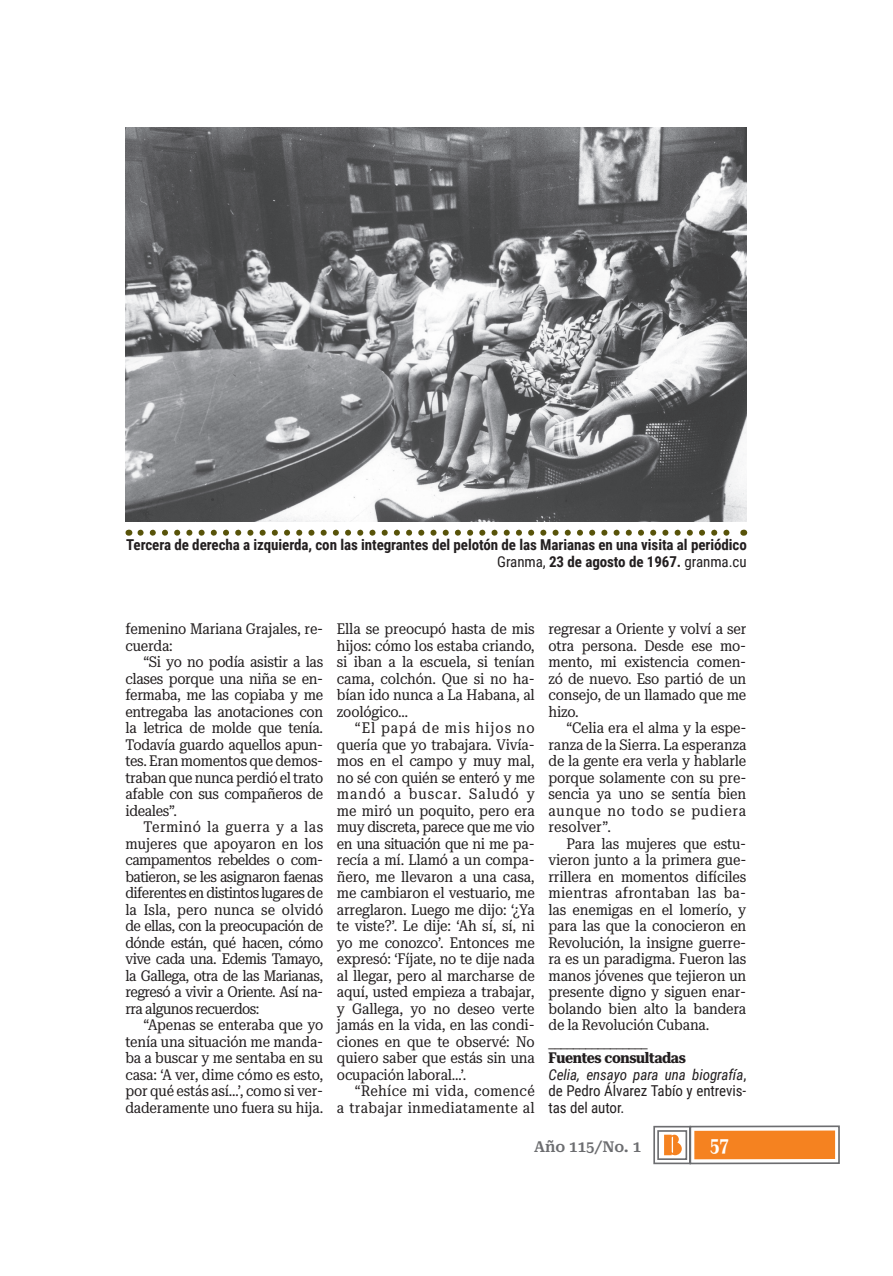
<style>
.page{position:relative;width:893px;height:1276px;background:#fff}
.page>*{position:absolute;margin:0;border:0;box-sizing:border-box;transform-origin:0 0}
.t1{font:700 ultra-condensed 21px "Roboto Serif 120 pt";color:#fff}
.t2{font:15px/16.5px "Roboto Serif 28 pt Condensed";letter-spacing:-.01em;color:#231f20;text-align:justify}
.t3{font:700 15px/16.5px "Roboto Condensed";letter-spacing:-.005em;color:#231f20;text-align:right}
.t4{font:15px/16.5px "Roboto Condensed";letter-spacing:-.005em;color:#231f20;text-align:justify}
.t5{font:15px/16.5px "Roboto Serif 28 pt Condensed";letter-spacing:.02em;color:#231f20;text-align:right}
.t6{font:700 15px "Roboto Serif 28 pt Condensed";letter-spacing:-.02em;color:#231f20}
.t7{font:600 15px "Roboto Serif";color:#6c6d70}
.s1{font-weight:400}
.s2{font-style:italic}
</style>
<div class="page">
<svg style="left:653px;top:1125px;width:187px;height:40px"></svg>
<div style="left:694px;top:1130px;width:141px;height:29px;background:#f58220"></div>
<img style="left:125px;top:128px;width:621px;height:393px">
<svg style="left:140px;top:530px;width:590px;height:6px"></svg>
<p class="t3" style="left:126px;top:537px;width:622px">Tercera de derecha a izquierda, con las integrantes del pelotón de las Marianas en una visita al periódico<br><span class="s1">Granma,</span> 23 de agosto de 1967. <span class="s1">granma.cu</span></p>
<p class="t2" style="left:125px;top:621px;width:199px">femenino Mariana Grajales, re&shy;cuerda:</p>
<p class="t2" style="left:125px;top:654px;width:199px;text-indent:18px">“Si yo no podía asistir a las clases porque una niña se en&shy;fermaba, me las copiaba y me entregaba las anotaciones con la letrica de molde que tenía.<br>Todavía guardo aquellos apun&shy;tes. Eran momentos que demos&shy;traban que nunca perdió el trato afable con sus compañeros de ideales”.</p>
<p class="t2" style="left:125px;top:819px;width:199px;text-indent:18px">Terminó la guerra y a las mujeres que apoyaron en los campamentos rebeldes o com&shy;batieron, se les asignaron faenas diferentes en distintos lugares de la Isla, pero nunca se olvidó de ellas, con la preocupación de dónde están, qué hacen, cómo vive cada una. Edemis Tamayo, la Gallega, otra de las Marianas, regresó a vivir a Oriente. Así na&shy;rra algunos recuerdos:</p>
<p class="t2" style="left:125px;top:1017px;width:199px;text-indent:18px">“Apenas se enteraba que yo tenía una situación me manda&shy;ba a buscar y me sentaba en su casa: ‘A ver, dime cómo es esto, por qué estás así…’, como si ver&shy;daderamente uno fuera su hija.</p>
<p class="t2" style="left:337px;top:621px;width:199px">Ella se preocupó hasta de mis hijos: cómo los estaba criando, si iban a la escuela, si tenían cama, colchón. Que si no ha&shy;bían ido nunca a La Habana, al zoológico…</p>
<p class="t2" style="left:337px;top:720px;width:199px;text-indent:18px">“El papá de mis hijos no quería que yo trabajara. Vivía&shy;mos en el campo y muy mal, no sé con quién se enteró y me mandó a buscar. Saludó y me miró un poquito, pero era muy discreta, parece que me vio en una situación que ni me pa&shy;recía a mí. Llamó a un compa&shy;ñero, me llevaron a una casa, me cambiaron el vestuario, me arreglaron. Luego me dijo: ‘¿Ya te viste?’. Le dije: ‘Ah sí, sí, ni yo me conozco’. Entonces me expresó: ‘Fíjate, no te dije nada al llegar, pero al marcharse de aquí, usted empieza a trabajar, y Gallega, yo no deseo verte jamás en la vida, en las condi&shy;ciones en que te observé: No quiero saber que estás sin una ocupación laboral…’.</p>
<p class="t5" style="left:337px;top:1083px;width:199px">“Rehíce mi vida, comencé<br>a trabajar inmediatamente al</p>
<p class="t2" style="left:548px;top:621px;width:199px">regresar a Oriente y volví a ser otra persona. Desde ese mo&shy;mento, mi existencia comen&shy;zó de nuevo. Eso partió de un consejo, de un llamado que me hizo.</p>
<p class="t2" style="left:548px;top:720px;width:199px;text-indent:18px">“Celia era el alma y la espe&shy;ranza de la Sierra. La esperanza de la gente era verla y hablarle porque solamente con su pre&shy;sencia ya uno se sentía bien aunque no todo se pudiera resolver”.</p>
<p class="t2" style="left:548px;top:835px;width:199px;text-align:left;text-indent:18px">Para las mujeres que estu&shy;vieron junto a la primera gue&shy;rrillera en momentos difíciles mientras afrontaban las ba&shy;las enemigas en el lomerío, y para las que la conocieron en<br>Revolución, la insigne guerre&shy;ra es un paradigma. Fueron las manos jóvenes que tejieron un presente digno y siguen enar&shy;bolando bien alto la bandera de la Revolución Cubana. ________________</p>
<p class="t6" style="left:548px;top:1049px;width:139px">Fuentes consultadas</p>
<p class="t4" style="left:548px;top:1066px;width:199px"><span class="s2">Celia, ensayo para una biografía</span>, de Pedro Álvarez Tabío y entrevis&shy;tas del autor.</p>
<p class="t7" style="left:534px;top:1138px;width:109px">Año 115/No. 1</p>
<h1 class="t1" style="left:710px;top:1132px;width:20px">57</h1>
</div>
